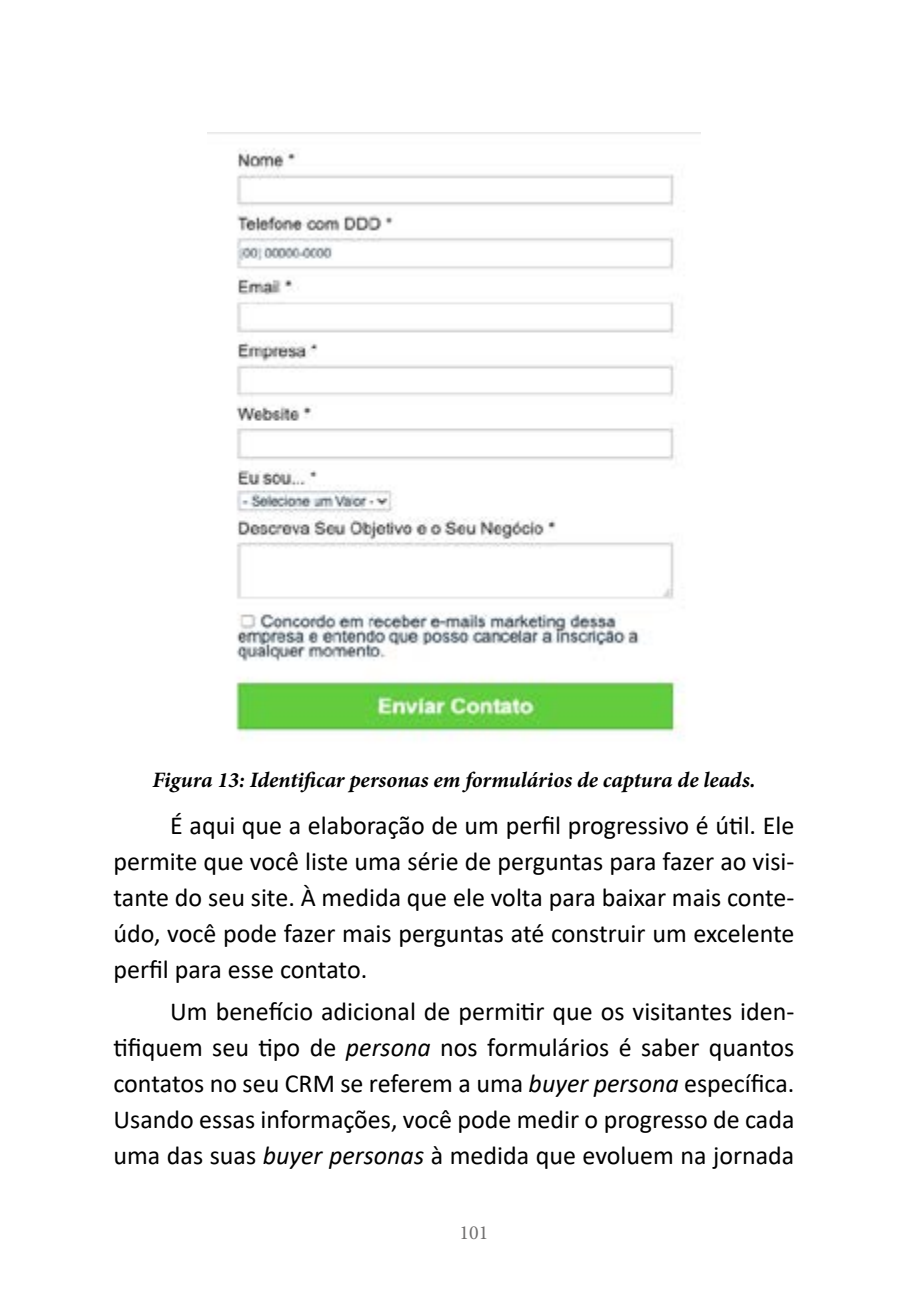
<style>
.page{position:relative;width:908px;height:1304px;background:#fff}
.page>*{position:absolute;margin:0;border:0;box-sizing:border-box;transform-origin:0 0}
.t1{font:26px/36px "Calibri";color:#000;text-align:justify}
.t2{font:italic 700 22px "Minion Pro";color:#000}
.t3{font:20px "Minion Pro";color:#706f6f}
.s1{font-style:italic}
</style>
<div class="page">
<img style="left:207px;top:133px;width:493px;height:607px">
<p class="t2" style="left:152px;top:764px;width:604px">Figura 13: Identificar personas em formulários de captura de leads.</p>
<p class="t1" style="left:113px;top:807px;width:682px;text-indent:57px">É aqui que a elaboração de um perfil progressivo é útil. Ele permite que você liste uma série de perguntas para fazer ao visi&shy;tante do seu site. À medida que ele volta para baixar mais conte&shy;údo, você pode fazer mais perguntas até construir um excelente perfil para esse contato.</p>
<p class="t1" style="left:113px;top:992px;width:682px;text-indent:57px">Um benefício adicional de permitir que os visitantes iden&shy;tifiquem seu tipo de <span class="s1">persona</span> nos formulários é saber quantos contatos no seu CRM se referem a uma <span class="s1">buyer persona</span> específica.<br>Usando essas informações, você pode medir o progresso de cada uma das suas <span class="s1">buyer personas</span> à medida que evoluem na jornada</p>
<p class="t3" style="left:459px;top:1219px;width:30px">101</p>
</div>
